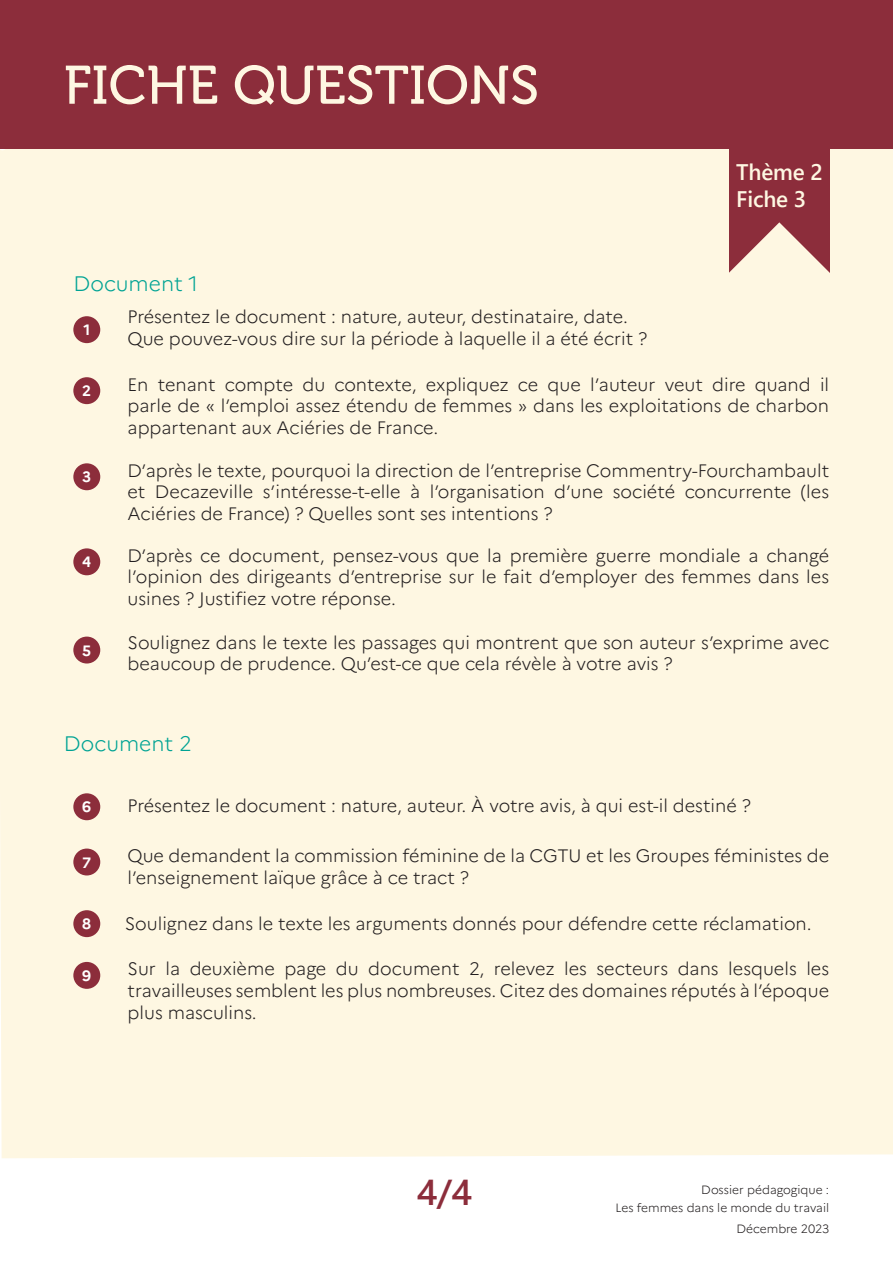
<style>
.page{position:relative;width:893px;height:1263px;background:#fff}
.page>*{position:absolute;margin:0;border:0;box-sizing:border-box;transform-origin:0 0}
.t1{font:54px "Museo 500";color:#fef7e2}
.t2{font:700 45px "Yu Gothic UI";letter-spacing:-.01em;color:#fff}
.t3{font:700 36px "Yu Gothic UI";color:#8c2d3b}
.t4{font:700 22.5px/27px "Yu Gothic UI";letter-spacing:-.01em;color:#fef7e2}
.t5{font:300 21px "Marianne";color:#00a394}
.t6{font:300 18px/21.6px "Marianne";color:#231f20;text-align:justify}
.t7{font:700 15px "Marianne";color:#fff}
.t8{font:300 12px/18px "Marianne";color:#231f20;text-align:right}
</style>
<div class="page">
<div style="left:0;top:149px;width:893px;height:1009px;background:#fef7e2"></div>
<div style="left:0;top:0;width:893px;height:149px;background:#8c2d3b"></div>
<div style="left:729px;top:145px;width:100px;height:129px;background:#8c2d3b"></div>
<svg style="left:721px;top:222px;width:116px;height:115px"></svg>
<div style="left:73px;top:316px;width:27px;height:27px;background:#8c2d3b;border-radius:50%"></div>
<div style="left:73px;top:377px;width:27px;height:27px;background:#8c2d3b;border-radius:50%"></div>
<div style="left:73px;top:463px;width:27px;height:27px;background:#8c2d3b;border-radius:50%"></div>
<div style="left:73px;top:548px;width:27px;height:27px;background:#8c2d3b;border-radius:50%"></div>
<div style="left:73px;top:848px;width:27px;height:27px;background:#8c2d3b;border-radius:50%"></div>
<div style="left:73px;top:637px;width:27px;height:26px;background:#8c2d3b;border-radius:50%"></div>
<div style="left:73px;top:910px;width:27px;height:27px;background:#8c2d3b;border-radius:50%"></div>
<div style="left:73px;top:793px;width:27px;height:27px;background:#8c2d3b;border-radius:50%"></div>
<div style="left:73px;top:962px;width:27px;height:27px;background:#8c2d3b;border-radius:50%"></div>
<p class="t7" style="left:-3px;top:133px;width:11px">6</p>
<h1 class="t1" style="left:64px;top:56px;width:477px">FICHE QUESTIONS</h1>
<h2 class="t2" style="left:64px;top:75px;width:310px">Fiche questions</h2>
<p class="t5" style="left:73px;top:267px;width:126px">Document 1</p>
<p class="t4" style="left:736px;top:159px;width:88px">Thème 2<br>Fiche 3</p>
<p class="t7" style="left:83px;top:318px;width:8px">1</p>
<p class="t7" style="left:82px;top:379px;width:10px">2</p>
<p class="t7" style="left:82px;top:465px;width:10px">3</p>
<p class="t7" style="left:82px;top:550px;width:10px">4</p>
<p class="t7" style="left:82px;top:639px;width:10px">5</p>
<p class="t6" style="left:128px;top:305px;width:502px">Présentez le document : nature, auteur, destinataire, date.</p>
<p class="t6" style="left:128px;top:326px;width:521px">Que pouvez-vous dire sur la période à laquelle il a été écrit ?</p>
<p class="t6" style="left:128px;top:372px;width:703px">En tenant compte du contexte, expliquez ce que l’auteur veut dire quand il parle de « l’emploi assez étendu de femmes » dans les exploitations de charbon appartenant aux Aciéries de France.</p>
<p class="t6" style="left:128px;top:458px;width:703px">D’après le texte, pourquoi la direction de l’entreprise Commentry‑Fourchambault et Decazeville s’intéresse-t-elle à l’organisation d’une société concurrente (les Aciéries de France) ? Quelles sont ses intentions ?</p>
<p class="t6" style="left:128px;top:543px;width:703px">D’après ce document, pensez-vous que la première guerre mondiale a changé l’opinion des dirigeants d’entreprise sur le fait d’employer des femmes dans les usines ? Justifiez votre réponse.</p>
<p class="t6" style="left:128px;top:630px;width:703px">Soulignez dans le texte les passages qui montrent que son auteur s’exprime avec beaucoup de prudence. Qu’est-ce que cela révèle à votre avis ?</p>
<p class="t5" style="left:64px;top:727px;width:129px">Document 2</p>
<p class="t7" style="left:82px;top:795px;width:10px">6</p>
<p class="t7" style="left:82px;top:851px;width:10px">7</p>
<p class="t7" style="left:82px;top:912px;width:10px">8</p>
<p class="t7" style="left:82px;top:964px;width:10px">9</p>
<p class="t6" style="left:128px;top:793px;width:625px">Présentez le document : nature, auteur. À votre avis, à qui est-il destiné ?</p>
<p class="t6" style="left:128px;top:843px;width:703px">Que demandent la commission féminine de la CGTU et les Groupes féministes de l’enseignement laïque grâce à ce tract ?</p>
<p class="t6" style="left:125px;top:912px;width:688px">Soulignez dans le texte les arguments donnés pour défendre cette réclamation.</p>
<p class="t6" style="left:128px;top:957px;width:703px">Sur la deuxième page du document 2, relevez les secteurs dans lesquels les travailleuses semblent les plus nombreuses. Citez des domaines réputés à l’époque plus masculins.</p>
<h3 class="t3" style="left:417px;top:1171px;width:57px">4/4</h3>
<p class="t8" style="left:615px;top:1179px;width:215px">Dossier pédagogique :<br>Les femmes dans le monde du travail</p>
<p class="t8" style="left:736px;top:1219px;width:94px">Décembre 2023</p>
</div>
